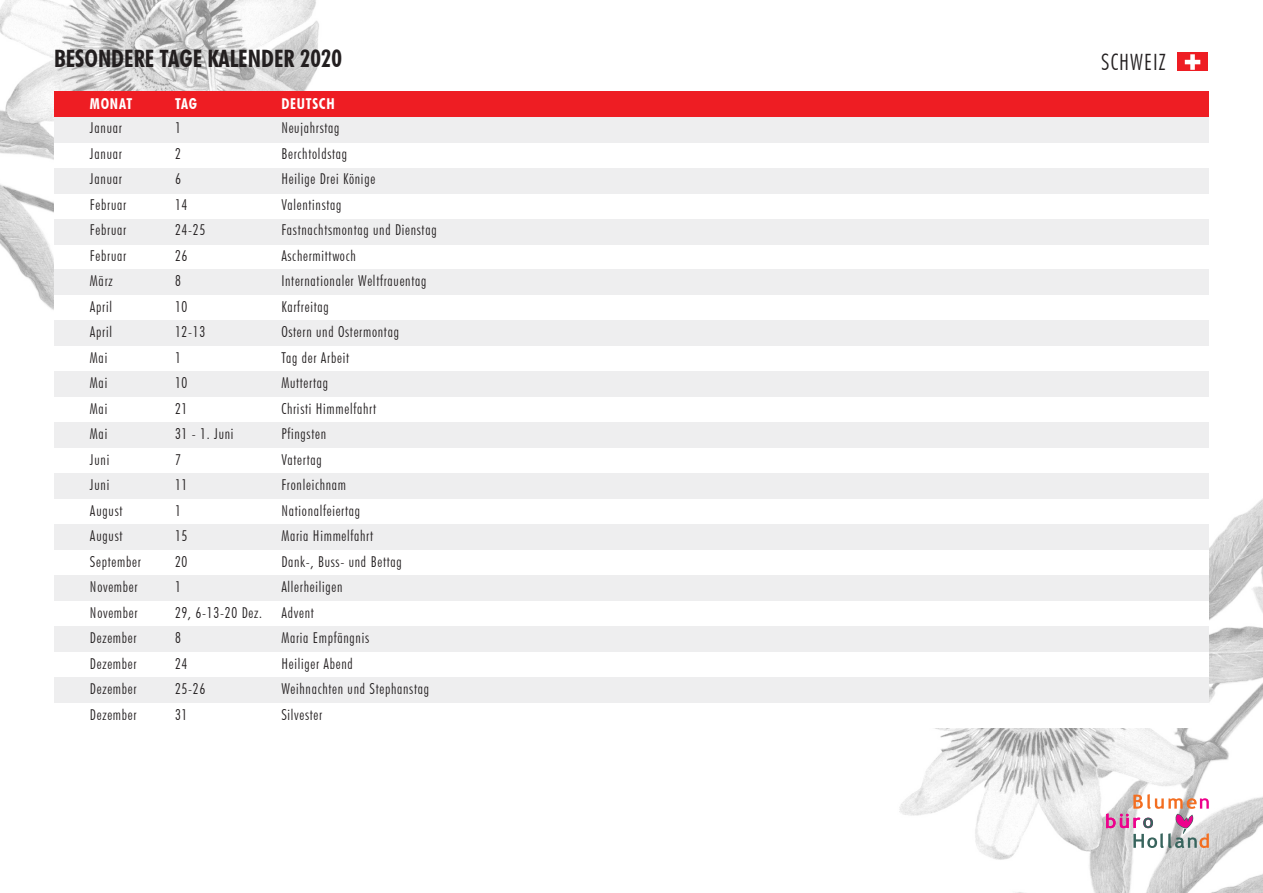
<style>
.page{position:relative;width:1263px;height:893px;background:#fff}
.page>*{position:absolute;margin:0;border:0;box-sizing:border-box;transform-origin:0 0}
.t1{font:700 condensed 24px "Futura BT";color:#231f20}
.t2{font:300 condensed 22.5px "Futura BT";letter-spacing:.05em;color:#231f20}
.t3{font:300 condensed 15px "Futura BT";letter-spacing:.05em;color:#231f20}
.t4{font:700 condensed 15px "Futura BT";letter-spacing:.05em;color:#fff}
</style>
<div class="page">
<img style="left:0;top:0;width:319px;height:310px">
<img style="left:899px;top:498px;width:364px;height:395px">
<svg style="left:1106px;top:794px;width:103px;height:54px"></svg>
<div style="left:54px;top:91px;width:1155px;height:637px;background:#fff"></div>
<div style="left:54px;top:117px;width:1155px;height:25px;background:#eeeeef"></div>
<div style="left:54px;top:91px;width:1155px;height:26px;background:#ee1d23"></div>
<div style="left:54px;top:219px;width:1155px;height:25px;background:#eeeeef"></div>
<div style="left:54px;top:321px;width:1155px;height:25px;background:#eeeeef"></div>
<div style="left:54px;top:423px;width:1155px;height:25px;background:#eeeeef"></div>
<div style="left:54px;top:524px;width:1155px;height:26px;background:#eeeeef"></div>
<div style="left:54px;top:626px;width:1155px;height:26px;background:#eeeeef"></div>
<div style="left:54px;top:677px;width:1155px;height:26px;background:#eeeeef"></div>
<div style="left:54px;top:168px;width:1155px;height:25px;background:#eeeeef"></div>
<div style="left:54px;top:270px;width:1155px;height:25px;background:#eeeeef"></div>
<div style="left:54px;top:372px;width:1155px;height:25px;background:#eeeeef"></div>
<div style="left:54px;top:474px;width:1155px;height:25px;background:#eeeeef"></div>
<div style="left:54px;top:575px;width:1155px;height:26px;background:#eeeeef"></div>
<div style="left:1177px;top:52px;width:31px;height:19px;background:#ee1d23"></div>
<svg style="left:1185px;top:54px;width:15px;height:16px"></svg>
<h1 class="t1" style="left:54px;top:44px;width:290px">BESONDERE TAGE KALENDER 2020</h1>
<p class="t4" style="left:90px;top:95px;width:44px">MONAT</p>
<p class="t4" style="left:175px;top:95px;width:24px">TAG</p>
<p class="t4" style="left:281px;top:95px;width:55px">DEUTSCH</p>
<p class="t3" style="left:90px;top:119px;width:33px">Januar</p>
<p class="t3" style="left:175px;top:119px;width:7px">1</p>
<p class="t3" style="left:281px;top:119px;width:60px">Neujahrstag</p>
<p class="t3" style="left:90px;top:144px;width:33px">Januar</p>
<p class="t3" style="left:175px;top:144px;width:7px">2</p>
<p class="t3" style="left:281px;top:144px;width:67px">Berchtoldstag</p>
<p class="t3" style="left:90px;top:170px;width:33px">Januar</p>
<p class="t3" style="left:175px;top:170px;width:7px">6</p>
<p class="t3" style="left:281px;top:170px;width:95px">Heilige Drei Könige</p>
<p class="t3" style="left:90px;top:195px;width:38px">Februar</p>
<p class="t3" style="left:175px;top:195px;width:14px">14</p>
<p class="t3" style="left:281px;top:195px;width:62px">Valentinstag</p>
<p class="t3" style="left:90px;top:221px;width:38px">Februar</p>
<p class="t3" style="left:175px;top:221px;width:32px">24-25</p>
<p class="t3" style="left:281px;top:221px;width:157px">Fastnachtsmontag und Dienstag</p>
<p class="t3" style="left:90px;top:246px;width:38px">Februar</p>
<p class="t3" style="left:175px;top:246px;width:14px">26</p>
<p class="t3" style="left:281px;top:246px;width:76px">Aschermittwoch</p>
<p class="t3" style="left:90px;top:272px;width:24px">März</p>
<p class="t3" style="left:175px;top:272px;width:7px">8</p>
<p class="t3" style="left:281px;top:272px;width:147px">Internationaler Weltfrauentag</p>
<p class="t3" style="left:90px;top:297px;width:24px">April</p>
<p class="t3" style="left:175px;top:297px;width:14px">10</p>
<p class="t3" style="left:281px;top:297px;width:49px">Karfreitag</p>
<p class="t3" style="left:90px;top:323px;width:24px">April</p>
<p class="t3" style="left:175px;top:323px;width:32px">12-13</p>
<p class="t3" style="left:281px;top:323px;width:119px">Ostern und Ostermontag</p>
<p class="t3" style="left:90px;top:348px;width:19px">Mai</p>
<p class="t3" style="left:175px;top:348px;width:7px">1</p>
<p class="t3" style="left:281px;top:348px;width:69px">Tag der Arbeit</p>
<p class="t3" style="left:90px;top:374px;width:19px">Mai</p>
<p class="t3" style="left:175px;top:374px;width:14px">10</p>
<p class="t3" style="left:281px;top:374px;width:48px">Muttertag</p>
<p class="t3" style="left:90px;top:399px;width:19px">Mai</p>
<p class="t3" style="left:175px;top:399px;width:14px">21</p>
<p class="t3" style="left:281px;top:399px;width:96px">Christi Himmelfahrt</p>
<p class="t3" style="left:90px;top:425px;width:19px">Mai</p>
<p class="t3" style="left:175px;top:425px;width:60px">31 - 1. Juni</p>
<p class="t3" style="left:281px;top:425px;width:46px">Pfingsten</p>
<p class="t3" style="left:90px;top:450px;width:21px">Juni</p>
<p class="t3" style="left:175px;top:450px;width:7px">7</p>
<p class="t3" style="left:281px;top:450px;width:42px">Vatertag</p>
<p class="t3" style="left:90px;top:476px;width:21px">Juni</p>
<p class="t3" style="left:175px;top:476px;width:14px">11</p>
<p class="t3" style="left:281px;top:476px;width:66px">Fronleichnam</p>
<p class="t3" style="left:90px;top:501px;width:34px">August</p>
<p class="t3" style="left:175px;top:501px;width:7px">1</p>
<p class="t3" style="left:281px;top:501px;width:80px">Nationalfeiertag</p>
<p class="t3" style="left:90px;top:527px;width:34px">August</p>
<p class="t3" style="left:175px;top:527px;width:14px">15</p>
<p class="t3" style="left:281px;top:527px;width:93px">Maria Himmelfahrt</p>
<p class="t3" style="left:90px;top:552px;width:52px">September</p>
<p class="t3" style="left:175px;top:552px;width:14px">20</p>
<p class="t3" style="left:281px;top:552px;width:122px">Dank-, Buss- und Bettag</p>
<p class="t3" style="left:90px;top:578px;width:49px">November</p>
<p class="t3" style="left:175px;top:578px;width:7px">1</p>
<p class="t3" style="left:281px;top:578px;width:63px">Allerheiligen</p>
<p class="t3" style="left:90px;top:603px;width:49px">November</p>
<p class="t3" style="left:175px;top:603px;width:88px">29, 6-13-20 Dez.</p>
<p class="t3" style="left:281px;top:603px;width:34px">Advent</p>
<p class="t3" style="left:90px;top:629px;width:48px">Dezember</p>
<p class="t3" style="left:175px;top:629px;width:7px">8</p>
<p class="t3" style="left:281px;top:629px;width:89px">Maria Empfängnis</p>
<p class="t3" style="left:90px;top:654px;width:48px">Dezember</p>
<p class="t3" style="left:175px;top:654px;width:14px">24</p>
<p class="t3" style="left:281px;top:654px;width:73px">Heiliger Abend</p>
<p class="t3" style="left:90px;top:680px;width:48px">Dezember</p>
<p class="t3" style="left:175px;top:680px;width:32px">25-26</p>
<p class="t3" style="left:281px;top:680px;width:149px">Weihnachten und Stephanstag</p>
<p class="t3" style="left:90px;top:705px;width:48px">Dezember</p>
<p class="t3" style="left:175px;top:705px;width:14px">31</p>
<p class="t3" style="left:281px;top:705px;width:42px">Silvester</p>
<h2 class="t2" style="left:1101px;top:48px;width:66px">SCHWEIZ</h2>
</div>
